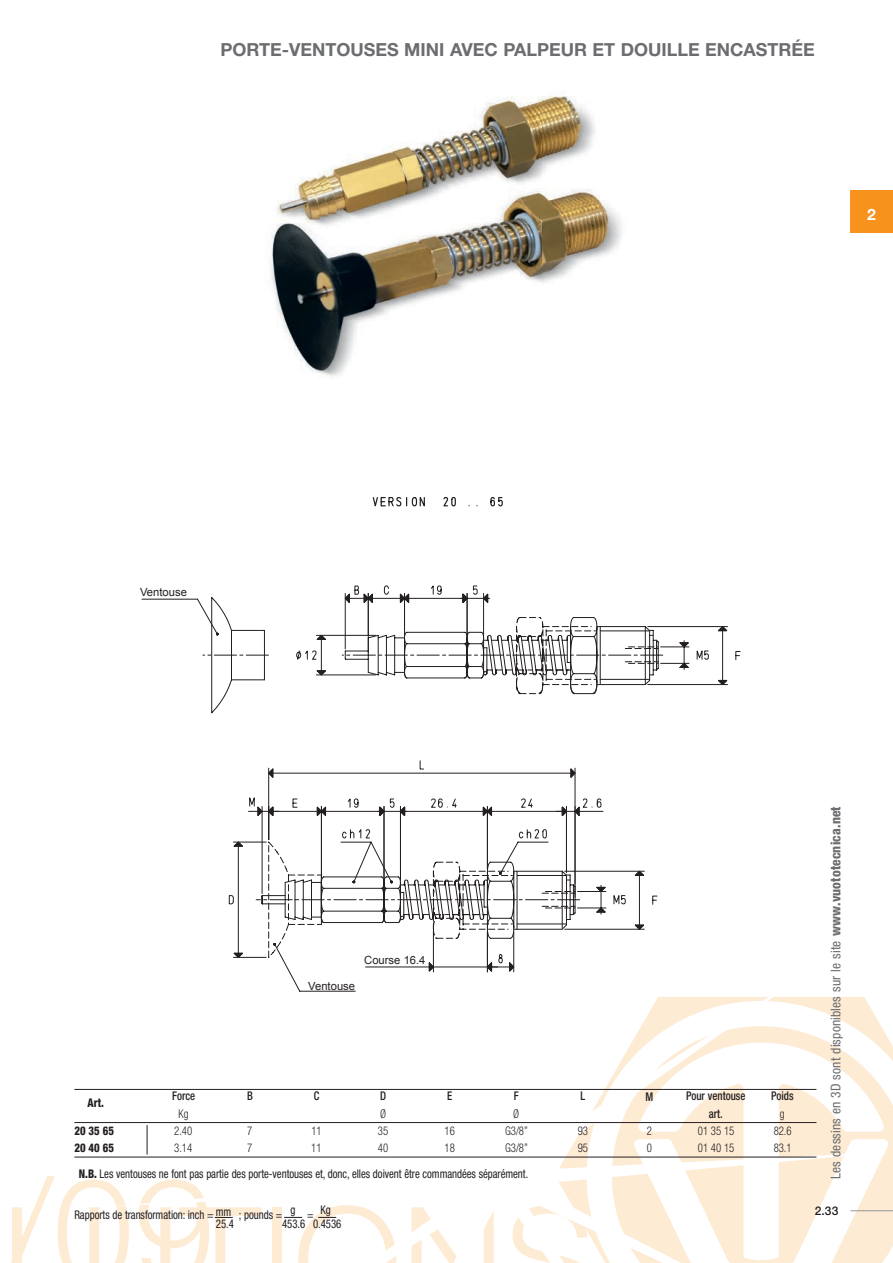
<style>
.page{position:relative;width:893px;height:1263px;background:#fff}
.page>*{position:absolute;margin:0;border:0;box-sizing:border-box;transform-origin:0 0}
.t1{font:700 18px "Helvetica Neue";color:#6c6d70}
.t2{font:700 15.75px "Helvetica Neue";color:#fff}
.t3{font:condensed 13.5px "Helvetica Neue";letter-spacing:.01em;color:#6c6d70}
.t4{font:condensed 12px "Helvetica Neue";letter-spacing:-.005em;color:#231f20;scale:.9 1}
.t5{font:300 condensed 12px "Helvetica Neue";letter-spacing:-.005em;color:#231f20;scale:.9 1}
.t6{font:500 condensed 12px/17.2px "Helvetica Neue";color:#231f20;text-align:center;scale:.9 1}
.t7{font:800 condensed 12px/17.2px "Helvetica Neue";letter-spacing:-.005em;color:#231f20;scale:.9 1}
.t8{font:500 12px "Helvetica Neue";color:#231f20}
.t9{font:11.25px "Arial";color:#231f20}
.s1{font-weight:800}
</style>
<div class="page">
<svg style="left:74px;top:997px;width:819px;height:266px"></svg>
<div style="left:850px;top:190px;width:43px;height:43px;background:#f7931d"></div>
<hr style="left:850px;top:1210px;width:43px;height:1px;background:#939598">
<img style="left:271px;top:96px;width:351px;height:280px">
<svg style="left:735px;top:651px;width:6px;height:10px"></svg>
<svg style="left:141px;top:585px;width:587px;height:129px"></svg>
<svg style="left:284px;top:1205px;width:112px;height:58px"></svg>
<hr style="left:74px;top:1089px;width:742px;height:1px;background:#231f20">
<hr style="left:74px;top:1122px;width:742px;height:1px;background:#231f20">
<hr style="left:74px;top:1157px;width:742px;height:1px;background:#231f20">
<svg style="left:228px;top:760px;width:430px;height:232px"></svg>
<svg style="left:147px;top:1125px;width:1px;height:29px"></svg>
<svg style="left:372px;top:497px;width:131px;height:10px"></svg>
<svg style="left:11px;top:1176px;width:251px;height:87px"></svg>
<h1 class="t1" style="left:220px;top:39px;width:596px">PORTE-VENTOUSES MINI AVEC PALPEUR ET DOUILLE ENCASTRÉE</h1>
<h2 class="t2" style="left:867px;top:205px;width:10px">2</h2>
<p class="t9" style="left:140px;top:585px;width:48px">Ventouse</p>
<p class="t7" style="left:87px;top:1094px;width:20px">Art.</p>
<p class="t9" style="left:308px;top:974px;width:48px">Ventouse</p>
<p class="t9" style="left:308px;top:984px;width:48px">Ventouse</p>
<p class="t9" style="left:364px;top:948px;width:63px">Course 16.4</p>
<p class="t9" style="left:364px;top:958px;width:63px">Course 16.4</p>
<p class="t6" style="left:172px;top:1087px;width:27px">Force</p>
<p class="t6" style="left:247px;top:1087px;width:8px">B</p>
<p class="t6" style="left:314px;top:1087px;width:8px">C</p>
<p class="t6" style="left:447px;top:1087px;width:7px">E</p>
<p class="t6" style="left:580px;top:1087px;width:7px">L</p>
<p class="t5" style="left:179px;top:1106px;width:13px">Kg</p>
<p class="t6" style="left:380px;top:1087px;width:8px">D</p>
<p class="t5" style="left:380px;top:1106px;width:8px">Ø</p>
<p class="t6" style="left:514px;top:1087px;width:7px">F</p>
<p class="t5" style="left:513px;top:1106px;width:8px">Ø</p>
<p class="t6" style="left:645px;top:1088px;width:10px">M</p>
<p class="t6" style="left:686px;top:1087px;width:68px">Pour ventouse art.</p>
<p class="t6" style="left:771px;top:1087px;width:27px">Poids</p>
<p class="t5" style="left:780px;top:1106px;width:7px">g</p>
<p class="t5" style="left:174px;top:1124px;width:22px">2.40</p>
<p class="t5" style="left:247px;top:1124px;width:7px">7</p>
<p class="t5" style="left:311px;top:1124px;width:13px">11</p>
<p class="t5" style="left:378px;top:1124px;width:13px">35</p>
<p class="t5" style="left:444px;top:1124px;width:13px">16</p>
<p class="t5" style="left:505px;top:1124px;width:27px">G3/8”</p>
<p class="t5" style="left:578px;top:1124px;width:13px">93</p>
<p class="t5" style="left:647px;top:1124px;width:7px">2</p>
<p class="t5" style="left:698px;top:1124px;width:42px">01 35 15</p>
<p class="t5" style="left:774px;top:1124px;width:22px">82.6</p>
<p class="t5" style="left:174px;top:1141px;width:22px">3.14</p>
<p class="t5" style="left:247px;top:1141px;width:7px">7</p>
<p class="t5" style="left:311px;top:1141px;width:13px">11</p>
<p class="t5" style="left:378px;top:1141px;width:13px">40</p>
<p class="t5" style="left:444px;top:1141px;width:13px">18</p>
<p class="t5" style="left:505px;top:1141px;width:27px">G3/8”</p>
<p class="t5" style="left:578px;top:1141px;width:13px">95</p>
<p class="t5" style="left:647px;top:1141px;width:7px">0</p>
<p class="t5" style="left:698px;top:1141px;width:42px">01 40 15</p>
<p class="t5" style="left:774px;top:1141px;width:22px">83.1</p>
<p class="t7" style="left:74px;top:1122px;width:45px">20 35 65<br>20 40 65</p>
<p class="t4" style="left:79px;top:1167px;width:501px"><span class="s1">N.B.</span> Les ventouses ne font pas partie des porte-ventouses et, donc, elles doivent être commandées séparément.</p>
<p class="t4" style="left:216px;top:1205px;width:19px">mm</p>
<p class="t4" style="left:290px;top:1202px;width:7px">g</p>
<p class="t4" style="left:321px;top:1202px;width:13px">Kg</p>
<p class="t4" style="left:74px;top:1207px;width:156px">Rapports de transformation: inch =</p>
<p class="t4" style="left:239px;top:1207px;width:50px">; pounds =</p>
<p class="t4" style="left:307px;top:1207px;width:9px">=</p>
<p class="t4" style="left:216px;top:1216px;width:22px">25.4</p>
<p class="t4" style="left:282px;top:1216px;width:67px">453.6 0.4536</p>
<p class="t3" style="left:828px;top:1179px;width:374px;rotate:-90deg">Les dessins en 3D sont disponibles sur le site <span class="s1">www.vuototecnica.net</span></p>
<p class="t8" style="left:815px;top:1204px;width:25px">2.33</p>
</div>
